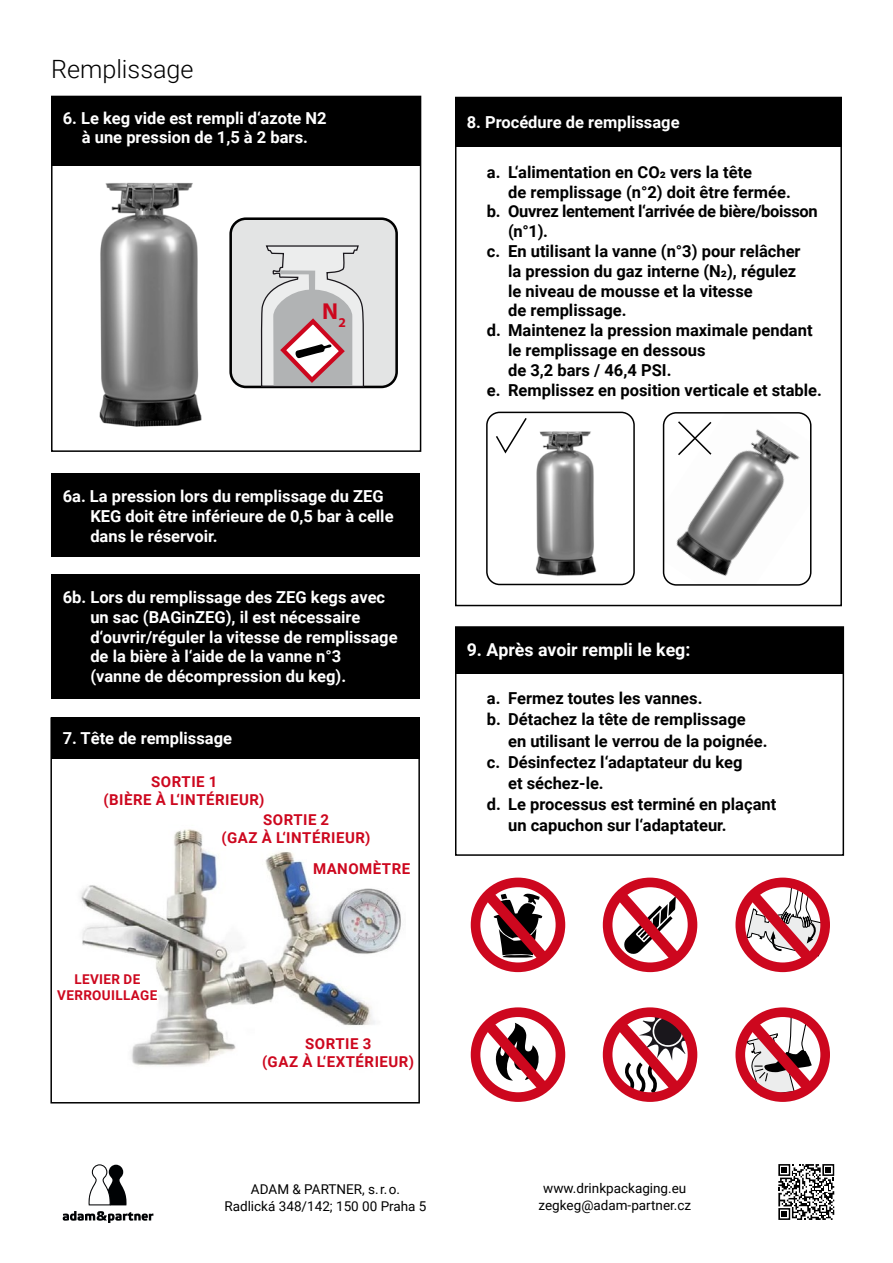
<style>
.page{position:relative;width:893px;height:1263px;background:#fff}
.page>*{position:absolute;margin:0;border:0;box-sizing:border-box;transform-origin:0 0}
.t1{font:300 25.2px "Roboto";color:#000}
.t2{font:700 23.1px "Myriad Pro";color:#cd071e}
.t3{font:700 17.85px "Roboto";color:#fff}
.t4{font:700 16.5px "Roboto";color:#000}
.t5{font:700 16.5px/19.8px "Roboto";color:#fff}
.t6{font:700 16.5px "Roboto";letter-spacing:-.02em;color:#000}
.t7{font:700 15px/18px "Roboto";letter-spacing:.035em;color:#cd071e;text-align:center}
.t8{font:13.5px/16.5px "Roboto";color:#000;text-align:center}
.t9{font:700 13.5px/16.2px "Roboto";letter-spacing:.025em;color:#cd071e;text-align:center}
</style>
<div class="page">
<div style="left:50px;top:717px;width:370px;height:386px;border:2px solid #000"></div>
<div style="left:51px;top:96px;width:370px;height:356px;border:2px solid #000"></div>
<div style="left:455px;top:626px;width:389px;height:230px;border:2px solid #000"></div>
<div style="left:455px;top:97px;width:387px;height:509px;border:2px solid #000"></div>
<div style="left:455px;top:627px;width:388px;height:47px;background:#000"></div>
<div style="left:51px;top:718px;width:369px;height:41px;background:#000"></div>
<div style="left:51px;top:574px;width:369px;height:124px;background:#000"></div>
<div style="left:51px;top:473px;width:369px;height:84px;background:#000"></div>
<div style="left:456px;top:97px;width:386px;height:50px;background:#000"></div>
<div style="left:52px;top:96px;width:368px;height:70px;background:#000"></div>
<img style="left:99px;top:182px;width:103px;height:245px">
<div style="left:231px;top:219px;width:166px;height:168px;background:#e3e4e4;border-radius:15px"></div>
<div style="left:229px;top:217px;width:169px;height:171px;border:3px solid #000;border-radius:15px"></div>
<svg style="left:260px;top:245px;width:105px;height:143px"></svg>
<img style="left:80px;top:829px;width:321px;height:238px">
<img style="left:664px;top:413px;width:147px;height:172px">
<div style="left:663px;top:412px;width:148px;height:174px;border:2px solid #000;border-radius:13px"></div>
<svg style="left:676px;top:420px;width:37px;height:37px"></svg>
<img style="left:535px;top:431px;width:62px;height:145px">
<div style="left:486px;top:412px;width:149px;height:173px;border:2px solid #000;border-radius:13px"></div>
<svg style="left:496px;top:418px;width:31px;height:36px"></svg>
<div style="left:471px;top:878px;width:94px;height:94px;border:10px solid #cd071e;border-radius:50%"></div>
<svg style="left:473px;top:879px;width:85px;height:93px"></svg>
<div style="left:603px;top:878px;width:94px;height:94px;border:10px solid #cd071e;border-radius:50%"></div>
<svg style="left:605px;top:879px;width:85px;height:93px"></svg>
<svg style="left:737px;top:879px;width:90px;height:93px"></svg>
<div style="left:471px;top:1007px;width:94px;height:95px;border:10px solid #cd071e;border-radius:50%"></div>
<svg style="left:473px;top:1009px;width:85px;height:93px"></svg>
<div style="left:603px;top:1007px;width:94px;height:95px;border:10px solid #cd071e;border-radius:50%"></div>
<svg style="left:605px;top:1009px;width:85px;height:93px"></svg>
<div style="left:735px;top:1007px;width:95px;height:95px;border:10px solid #cd071e;border-radius:50%"></div>
<svg style="left:737px;top:1009px;width:86px;height:93px"></svg>
<svg style="left:778px;top:1164px;width:57px;height:56px"></svg>
<svg style="left:88px;top:1164px;width:39px;height:41px"></svg>
<svg style="left:63px;top:1211px;width:90px;height:12px"></svg>
<h1 class="t1" style="left:51px;top:51px;width:144px">Remplissage</h1>
<p class="t5" style="left:63px;top:107px;width:266px;text-align:center">6. Le keg vide est rempli d‘azote N2 à une pression de 1,5 à 2 bars.</p>
<h2 class="t2" style="left:322px;top:296px;width:25px">N<sub>2</sub></h2>
<p class="t5" style="left:90px;top:486px;width:305px;text-indent:-28px">6a. La pression lors du remplissage du ZEG<br>KEG doit être inférieure de 0,5 bar à celle dans le réservoir.</p>
<p class="t5" style="left:90px;top:587px;width:309px;text-indent:-28px">6b. Lors du remplissage des ZEG kegs avec un sac (BAGinZEG), il est nécessaire d‘ouvrir/réguler la vitesse de remplissage de la bière à l‘aide de la vanne n°3<br>(vanne de décompression du keg).</p>
<p class="t5" style="left:63px;top:728px;width:171px">7. Tête de remplissage</p>
<p class="t7" style="left:104px;top:772px;width:163px">SORTIE 1<br>(BIÈRE À L‘INTÉRIEUR)</p>
<p class="t7" style="left:222px;top:810px;width:150px">SORTIE 2<br>(GAZ À L‘INTÉRIEUR)</p>
<p class="t7" style="left:313px;top:859px;width:99px">MANOMÈTRE</p>
<p class="t9" style="left:57px;top:970px;width:102px">LEVIER DE<br>VERROUILLAGE</p>
<p class="t7" style="left:262px;top:1034px;width:153px">SORTIE 3<br>(GAZ À L‘EXTÉRIEUR)</p>
<p class="t5" style="left:467px;top:111px;width:214px">8. Procédure de remplissage</p>
<p class="t4" style="left:487px;top:160px;width:267px">a. L‘alimentation en CO2 vers la tête</p>
<p class="t4" style="left:508px;top:180px;width:284px">de remplissage (n°2) doit être fermée.</p>
<p class="t6" style="left:487px;top:200px;width:332px">b. Ouvrez lentement l‘arrivée de bière/boisson</p>
<p class="t4" style="left:508px;top:220px;width:41px">(n°1).</p>
<p class="t4" style="left:487px;top:240px;width:315px">c. En utilisant la vanne (n°3) pour relâcher</p>
<p class="t4" style="left:508px;top:259px;width:290px">la pression du gaz interne (N2), régulez</p>
<p class="t4" style="left:508px;top:279px;width:246px">le niveau de mousse et la vitesse</p>
<p class="t4" style="left:508px;top:299px;width:120px">de remplissage.</p>
<p class="t4" style="left:487px;top:319px;width:327px">d. Maintenez la pression maximale pendant</p>
<p class="t4" style="left:508px;top:339px;width:199px">le remplissage en dessous</p>
<p class="t4" style="left:508px;top:358px;width:165px">de 3,2 bars / 46,4 PSI.</p>
<p class="t4" style="left:487px;top:378px;width:337px">e. Remplissez en position verticale et stable.</p>
<p class="t3" style="left:467px;top:637px;width:225px">9. Après avoir rempli le keg:</p>
<p class="t4" style="left:487px;top:687px;width:217px">a. Fermez toutes les vannes.</p>
<p class="t4" style="left:487px;top:708px;width:260px">b. Détachez la tête de remplissage</p>
<p class="t4" style="left:508px;top:729px;width:261px">en utilisant le verrou de la poignée.</p>
<p class="t4" style="left:487px;top:750px;width:257px">c. Désinfectez l‘adaptateur du keg</p>
<p class="t4" style="left:508px;top:771px;width:97px">et séchez-le.</p>
<p class="t4" style="left:487px;top:793px;width:291px">d. Le processus est terminé en plaçant</p>
<p class="t4" style="left:508px;top:814px;width:220px">un capuchon sur l‘adaptateur.</p>
<p class="t8" style="left:224px;top:1180px;width:204px">ADAM &amp; PARTNER, s. r. o.<br>Radlická 348/142; 150 00 Praha 5</p>
<p class="t8" style="left:538px;top:1180px;width:154px">www.drinkpackaging.eu zegkeg@adam-partner.cz</p>
</div>
